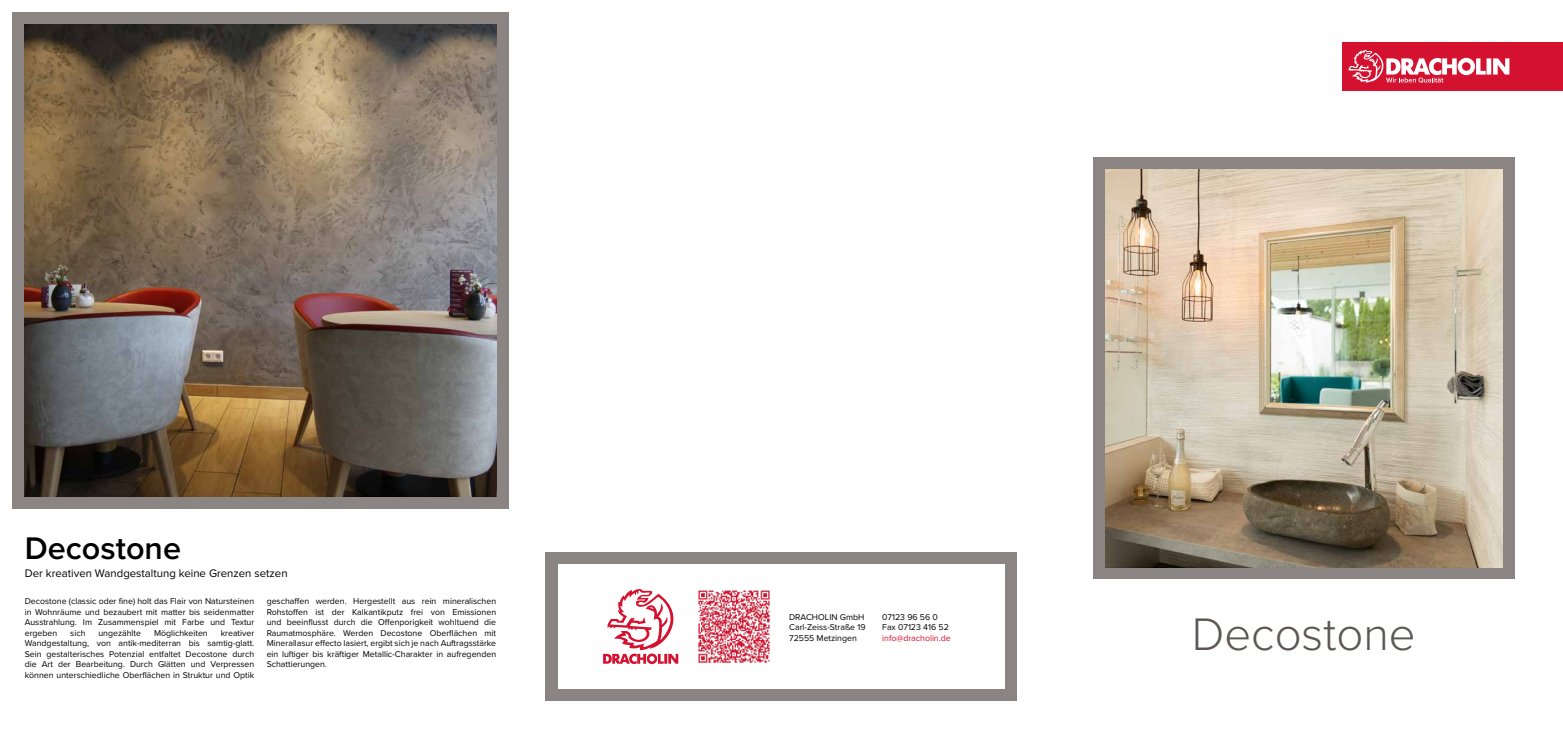
<style>
.page{position:relative;width:1563px;height:737px;background:#fff}
.page>*{position:absolute;margin:0;border:0;box-sizing:border-box;transform-origin:0 0}
.t1{font:300 47.25px "Proxima Nova";color:#5c5754}
.t2{font:600 32.38px "Proxima Nova";color:#000}
.t3{font:11.38px "Proxima Nova";color:#000}
.t4{font:8.75px/10.5px "Proxima Nova";color:#000;text-align:justify}
.t5{font:8.75px "Proxima Nova";color:#d51130}
</style>
<div class="page">
<div style="left:1342px;top:42px;width:221px;height:48px;background:#d51130"></div>
<svg style="left:1348px;top:50px;width:161px;height:33px"></svg>
<div style="left:1093px;top:158px;width:421px;height:421px;background:#8a8583"></div>
<img style="left:1105px;top:170px;width:397px;height:397px">
<div style="left:546px;top:552px;width:471px;height:149px;background:#8a8583"></div>
<div style="left:558px;top:564px;width:447px;height:124px;background:#fff"></div>
<svg style="left:603px;top:589px;width:75px;height:75px"></svg>
<img style="left:698px;top:590px;width:72px;height:73px">
<div style="left:12px;top:12px;width:496px;height:496px;background:#8a8583"></div>
<img style="left:25px;top:25px;width:471px;height:471px">
<h2 class="t2" style="left:25px;top:524px;width:158px">Decostone</h2>
<h3 class="t3" style="left:25px;top:565px;width:264px">Der kreativen Wandgestaltung keine Grenzen setzen</h3>
<p class="t4" style="left:25px;top:596px;width:231px">Decostone (classic oder fine) holt das Flair von Natursteinen in Wohnräume und bezaubert mit matter bis seidenmatter Ausstrahlung. Im Zusammenspiel mit Farbe und Textur ergeben</p>
<p class="t4" style="left:267px;top:596px;width:231px">geschaffen werden. Hergestellt aus rein mineralischen Rohstoffen ist der Kalkantikputz frei von Emissionen und beeinflusst durch die Offenporigkeit wohltuend die Raumatmosphäre. Werden Decostone Oberflächen mit Minerallasur effecto lasiert, ergibt sich je nach Auftragsstärke ein luftiger bis kräftiger Metallic-Charakter in aufregenden Schattierungen.</p>
<p class="t4" style="left:25px;top:627px;width:231px;text-indent:196px">kreativer Wandgestaltung, von antik-mediterran bis samtig-glatt.<br>Sein gestalterisches Potenzial entfaltet Decostone durch die Art der Bearbeitung. Durch Glätten und Verpressen können unterschiedliche Oberflächen in Struktur und Optik</p>
<p class="t4" style="left:70px;top:627px;width:17px">sich</p>
<p class="t4" style="left:98px;top:627px;width:44px">ungezählte</p>
<p class="t4" style="left:154px;top:627px;width:55px">Möglichkeiten</p>
<p class="t4" style="left:789px;top:611px;width:78px;text-align:left">DRACHOLIN GmbH<br>Carl-Zeiss-Straße 19<br>72555 Metzingen</p>
<p class="t4" style="left:882px;top:611px;width:68px">07123 96 56 0<br>Fax 07123 416 52</p>
<p class="t5" style="left:882px;top:631px;width:70px">info@dracholin.de</p>
<h1 class="t1" style="left:1192px;top:598px;width:225px">Decostone</h1>
</div>
